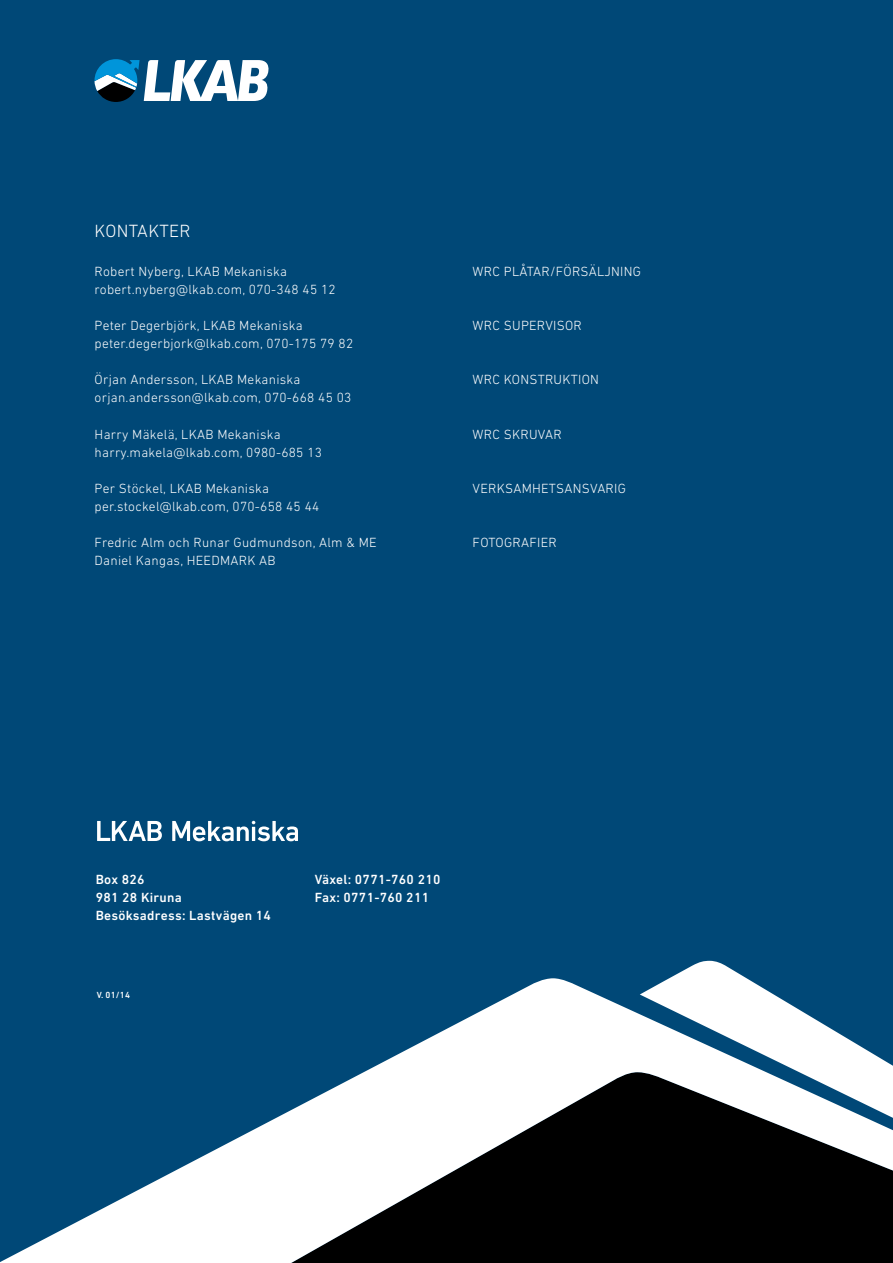
<style>
.page{position:relative;width:893px;height:1263px;background:#004877}
.page>*{position:absolute;margin:0;border:0;box-sizing:border-box;transform-origin:0 0}
.t1{font:300 18px "DIN Next LT Pro";letter-spacing:.02em;color:#fff}
.t2{font:300 13.5px "DIN Next LT Pro";letter-spacing:.02em;color:#fff}
.t3{font:500 13.5px/18px "DIN Next LT Pro";letter-spacing:.02em;color:#fff}
.t4{font:500 9px "DIN Next LT Pro";color:#fff}
</style>
<div class="page">
<svg style="left:0;top:961px;width:893px;height:302px"></svg>
<svg style="left:94px;top:59px;width:174px;height:43px"></svg>
<svg style="left:97px;top:821px;width:201px;height:20px"></svg>
<h1 class="t1" style="left:95px;top:220px;width:98px">KONTAKTER</h1>
<p class="t2" style="left:95px;top:264px;width:194px">Robert Nyberg, LKAB Mekaniska</p>
<p class="t2" style="left:473px;top:264px;width:170px">WRC PLÅTAR/FÖRSÄLJNING</p>
<p class="t2" style="left:95px;top:282px;width:243px">robert.nyberg@lkab.com, 070-348 45 12</p>
<p class="t2" style="left:95px;top:318px;width:210px">Peter Degerbjörk, LKAB Mekaniska</p>
<p class="t2" style="left:473px;top:318px;width:111px">WRC SUPERVISOR</p>
<p class="t2" style="left:95px;top:336px;width:260px">peter.degerbjork@lkab.com, 070-175 79 82</p>
<p class="t2" style="left:95px;top:372px;width:207px">Örjan Andersson, LKAB Mekaniska</p>
<p class="t2" style="left:473px;top:372px;width:128px">WRC KONSTRUKTION</p>
<p class="t2" style="left:95px;top:390px;width:258px">orjan.andersson@lkab.com, 070-668 45 03</p>
<p class="t2" style="left:95px;top:426px;width:188px">Harry Mäkelä, LKAB Mekaniska</p>
<p class="t2" style="left:473px;top:426px;width:91px">WRC SKRUVAR</p>
<p class="t2" style="left:95px;top:444px;width:229px">harry.makela@lkab.com, 0980-685 13</p>
<p class="t2" style="left:95px;top:480px;width:176px">Per Stöckel, LKAB Mekaniska</p>
<p class="t2" style="left:473px;top:480px;width:155px">VERKSAMHETSANSVARIG</p>
<p class="t2" style="left:95px;top:498px;width:226px">per.stockel@lkab.com, 070-658 45 44</p>
<p class="t2" style="left:95px;top:534px;width:284px">Fredric Alm och Runar Gudmundson, Alm &amp; ME</p>
<p class="t2" style="left:473px;top:534px;width:86px">FOTOGRAFIER</p>
<p class="t2" style="left:95px;top:552px;width:183px">Daniel Kangas, HEEDMARK AB</p>
<p class="t3" style="left:96px;top:870px;width:177px">Box 826<br>981 28 Kiruna<br>Besöksadress: Lastvägen 14</p>
<p class="t3" style="left:315px;top:870px;width:127px">Växel: 0771-760 210<br>Fax: 0771-760 211</p>
<p class="t4" style="left:97px;top:990px;width:35px">V. 01/14</p>
</div>
